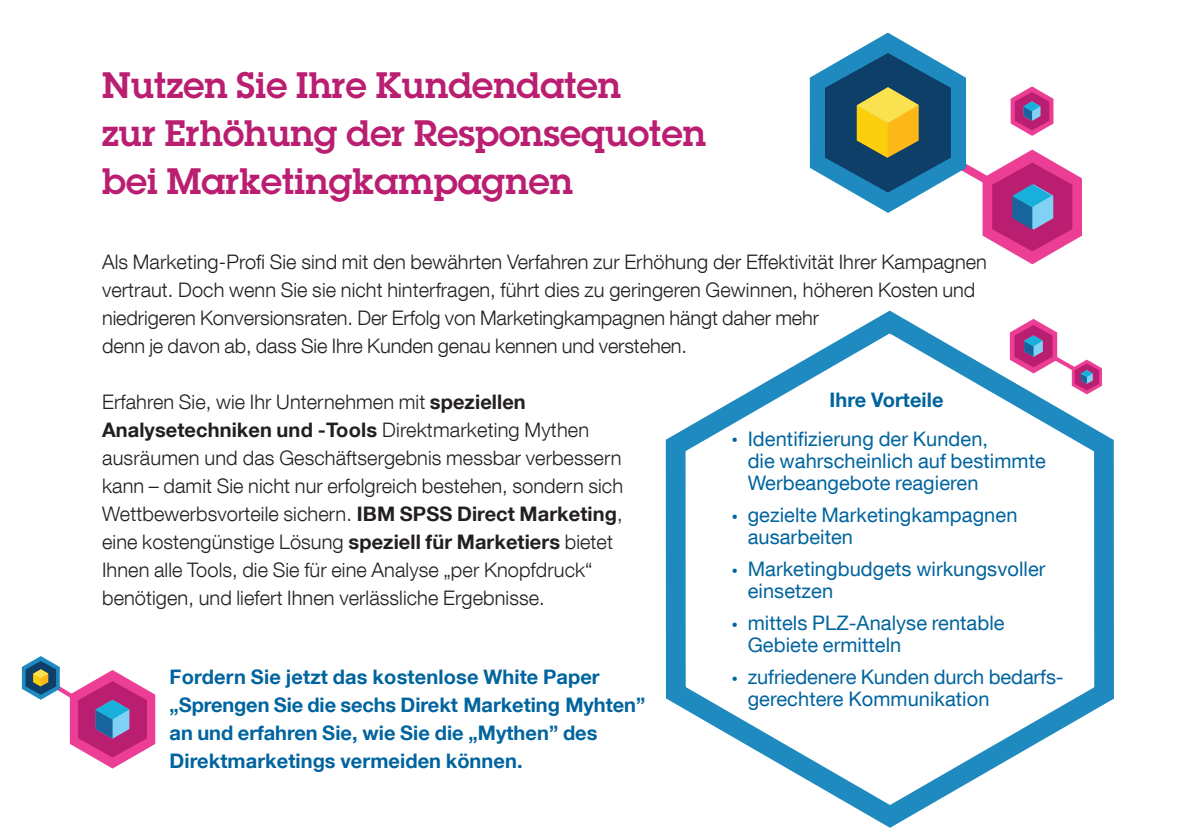
<style>
.page{position:relative;width:1180px;height:840px;background:#fff}
.page>*{position:absolute;margin:0;border:0;box-sizing:border-box;transform-origin:0 0}
.t1{font:600 36px/48px "Lubalin Graph Std";letter-spacing:.005em;color:#ba1e71}
.t2{font:300 20px/28px "Helvetica Neue LT Com";letter-spacing:.005em;color:#231f20}
.t3{font:20px/22px "Helvetica Neue LT Com";letter-spacing:.005em;color:#00649e}
.t4{font:700 20px/28px "Helvetica Neue LT Com";letter-spacing:.005em;color:#00649e}
.s1{font-weight:700}
.s2{font-size:12px}
</style>
<div class="page">
<svg style="left:809px;top:33px;width:272px;height:231px"></svg>
<svg style="left:665px;top:310px;width:449px;height:518px"></svg>
<svg style="left:22px;top:656px;width:133px;height:112px"></svg>
<h1 class="t1" style="left:102px;top:61px;width:605px">Nutzen Sie Ihre Kundendaten<br>zur Erhöhung der Responsequoten bei Marketingkampagnen</h1>
<p class="t2" style="left:102px;top:247px;width:886px">Als Marketing-Profi Sie sind mit den bewährten Verfahren zur Erhöhung der Effektivität Ihrer Kampagnen vertraut. Doch wenn Sie sie nicht hinterfragen, führt dies zu geringeren Gewinnen, höheren Kosten und niedrigeren Konversionsraten. Der Erfolg von Marketingkampagnen hängt daher mehr<br>denn je davon ab, dass Sie Ihre Kunden genau kennen und verstehen.</p>
<p class="t2" style="left:102px;top:387px;width:522px">Erfahren Sie, wie Ihr Unternehmen mit <span class="s1">speziellen Analysetechniken und -Tools</span> Direktmarketing Mythen ausräumen und das Geschäftsergebnis messbar verbessern kann – damit Sie nicht nur erfolgreich bestehen, sondern sich Wettbewerbsvorteile sichern. <span class="s1">IBM SPSS Direct Marketing</span>, eine kostengünstige Lösung <span class="s1">speziell für Marketiers</span> bietet Ihnen alle Tools, die Sie für eine Analyse „per Knopfdruck“ benötigen, und liefert Ihnen verlässliche Ergebnisse.</p>
<p class="t4" style="left:829px;top:385px;width:115px">Ihre Vorteile</p>
<p class="t3" style="left:747px;top:427px;width:299px;text-indent:-16px"><span class="s2">•</span> Identifizierung der Kunden,<br>die wahrscheinlich auf bestimmte<br>Werbeangebote reagieren</p>
<p class="t3" style="left:747px;top:503px;width:271px;text-indent:-16px"><span class="s2">•</span> gezielte Marketingkampagnen ausarbeiten</p>
<p class="t3" style="left:747px;top:557px;width:299px;text-indent:-16px"><span class="s2">•</span> Marketingbudgets wirkungsvoller einsetzen</p>
<p class="t3" style="left:747px;top:611px;width:258px;text-indent:-16px"><span class="s2">•</span> mittels PLZ-Analyse rentable<br>Gebiete ermitteln</p>
<p class="t3" style="left:747px;top:665px;width:317px;text-indent:-16px"><span class="s2">•</span> zufriedenere Kunden durch bedarfs&shy;gerechtere Kommunikation</p>
<p class="t4" style="left:170px;top:662px;width:477px">Fordern Sie jetzt das kostenlose White Paper „Sprengen Sie die sechs Direkt Marketing Myhten” an und erfahren Sie, wie Sie die „Mythen” des Direktmarketings vermeiden können.</p>
</div>
